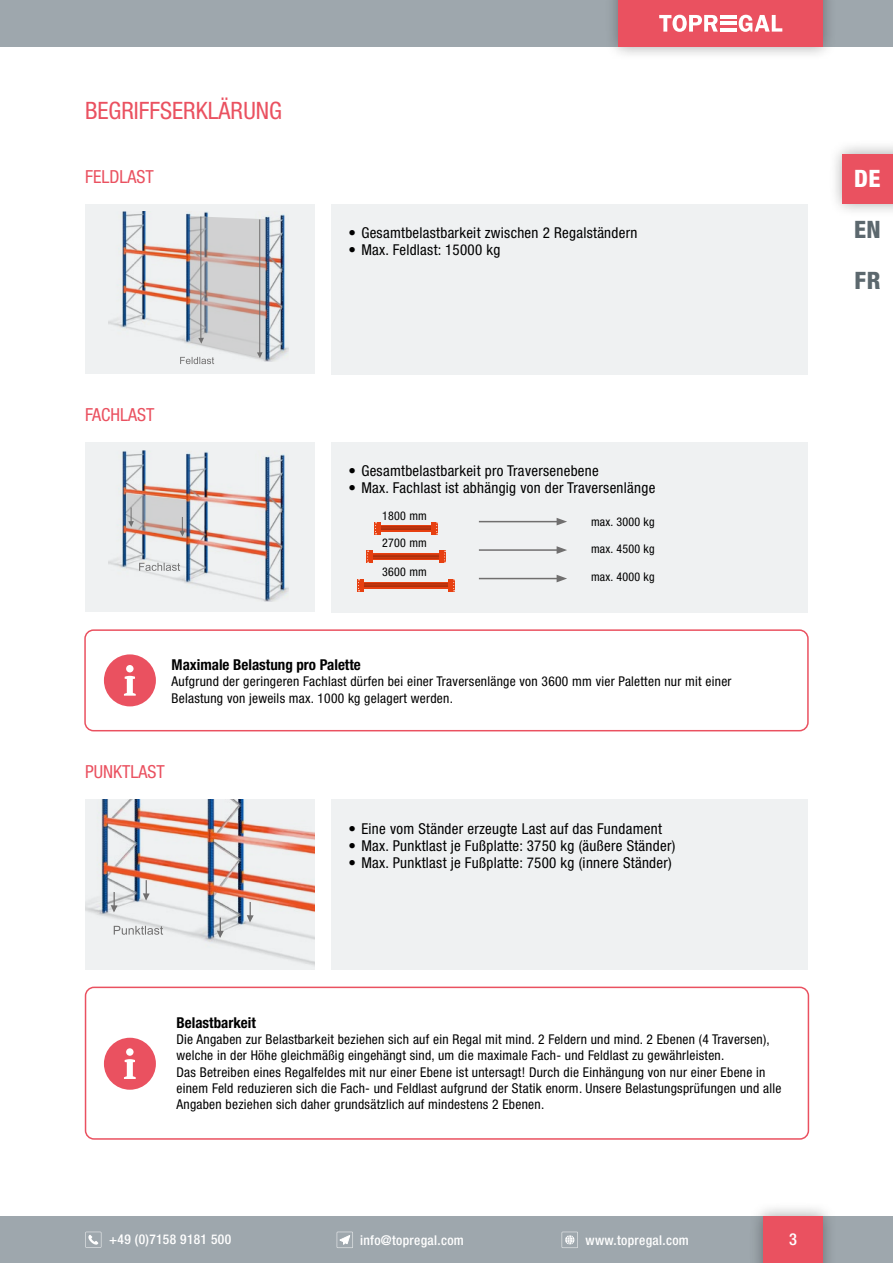
<style>
.page{position:relative;width:893px;height:1263px;background:#fff}
.page>*{position:absolute;margin:0;border:0;box-sizing:border-box;transform-origin:0 0}
.t1{font:condensed 24px "Helvetica Neue LT Pro";color:#ea5160}
.t2{font:800 condensed 24px/51px "Helvetica Neue LT Pro";color:#5c686e}
.t3{font:800 condensed 24px "Helvetica Neue LT Pro";color:#fff}
.t4{font:condensed 18px "Helvetica Neue LT Pro";color:#ea5160}
.t5{font:500 condensed 16.5px "Helvetica Neue LT Pro";color:#fff}
.t6{font:condensed 15px "Helvetica Neue LT Pro";letter-spacing:.02em;color:#000}
.t7{font:700 condensed 15px "Helvetica Neue LT Pro";color:#000}
.t8{font:condensed 13.5px/16.2px "Helvetica Neue LT Pro";letter-spacing:.02em;color:#000}
.t9{font:500 condensed 13.5px "Helvetica Neue LT Pro";letter-spacing:.025em;color:#fff}
.t10{font:condensed 12px "Helvetica Neue LT Pro";letter-spacing:.02em;color:#000}
</style>
<div class="page">
<div style="left:0;top:1216px;width:893px;height:47px;background:#9ea7ad"></div>
<svg style="left:562px;top:1232px;width:16px;height:16px"></svg>
<svg style="left:337px;top:1232px;width:16px;height:16px"></svg>
<svg style="left:85px;top:1232px;width:16px;height:16px"></svg>
<div style="left:0;top:0;width:893px;height:47px;background:#9ea7ad"></div>
<div style="left:604px;top:0;width:233px;height:61px;background:#000;opacity:.35"></div>
<div style="left:619px;top:0;width:204px;height:47px;background:#ea5160"></div>
<div style="left:749px;top:1202px;width:88px;height:61px;background:#000;opacity:.35"></div>
<div style="left:763px;top:1216px;width:60px;height:47px;background:#ea5160"></div>
<div style="left:829px;top:139px;width:64px;height:78px;background:#000;opacity:.35"></div>
<div style="left:843px;top:154px;width:50px;height:49px;background:#ea5160"></div>
<svg style="left:659px;top:15px;width:59px;height:17px"></svg>
<svg style="left:739px;top:15px;width:43px;height:17px"></svg>
<hr style="left:720px;top:15px;width:16px;height:3px;background:#fff">
<hr style="left:720px;top:22px;width:16px;height:3px;background:#fff">
<hr style="left:720px;top:28px;width:16px;height:4px;background:#fff">
<img style="left:86px;top:799px;width:229px;height:171px">
<div style="left:86px;top:442px;width:229px;height:170px;background:#eff1f2"></div>
<div style="left:86px;top:204px;width:229px;height:170px;background:#eff1f2"></div>
<svg style="left:217px;top:917px;width:7px;height:21px"></svg>
<svg style="left:114px;top:926px;width:49px;height:9px"></svg>
<svg style="left:111px;top:892px;width:7px;height:20px"></svg>
<svg style="left:247px;top:902px;width:7px;height:20px"></svg>
<svg style="left:143px;top:880px;width:7px;height:20px"></svg>
<div style="left:332px;top:204px;width:476px;height:170px;background:#eff1f2"></div>
<div style="left:332px;top:442px;width:476px;height:170px;background:#eff1f2"></div>
<div style="left:332px;top:799px;width:476px;height:171px;background:#eff1f2"></div>
<img style="left:109px;top:451px;width:179px;height:150px">
<svg style="left:139px;top:563px;width:41px;height:8px"></svg>
<svg style="left:127px;top:493px;width:60px;height:45px"></svg>
<img style="left:109px;top:211px;width:179px;height:151px">
<svg style="left:180px;top:216px;width:85px;height:148px"></svg>
<svg style="left:381px;top:525px;width:51px;height:7px"></svg>
<hr style="left:380px;top:526px;width:53px;height:1px;background:#000">
<hr style="left:380px;top:528px;width:53px;height:1px;background:#000">
<hr style="left:380px;top:529px;width:53px;height:1px;background:#000">
<div style="left:432px;top:522px;width:6px;height:13px;background:#e74011"></div>
<svg style="left:436px;top:522px;width:2px;height:12px"></svg>
<div style="left:375px;top:522px;width:6px;height:13px;background:#e74011"></div>
<svg style="left:364px;top:582px;width:85px;height:7px"></svg>
<hr style="left:362px;top:583px;width:89px;height:1px;background:#000">
<hr style="left:362px;top:585px;width:89px;height:1px;background:#000">
<hr style="left:362px;top:586px;width:89px;height:1px;background:#000">
<div style="left:449px;top:579px;width:6px;height:13px;background:#e74011"></div>
<svg style="left:453px;top:579px;width:2px;height:12px"></svg>
<div style="left:358px;top:579px;width:6px;height:13px;background:#e74011"></div>
<div style="left:370px;top:553px;width:73px;height:7px;background:#ce390e"></div>
<hr style="left:371px;top:555px;width:71px;height:1px;background:#000">
<hr style="left:371px;top:556px;width:71px;height:1px;background:#000">
<hr style="left:371px;top:558px;width:71px;height:1px;background:#000">
<div style="left:439px;top:550px;width:7px;height:13px;background:#e74011"></div>
<svg style="left:444px;top:551px;width:2px;height:12px"></svg>
<div style="left:367px;top:550px;width:6px;height:13px;background:#e74011"></div>
<svg style="left:367px;top:551px;width:2px;height:12px"></svg>
<hr style="left:479px;top:521px;width:80px;height:1px;background:#706f6f">
<svg style="left:557px;top:518px;width:10px;height:7px"></svg>
<hr style="left:479px;top:549px;width:80px;height:2px;background:#706f6f">
<svg style="left:557px;top:546px;width:10px;height:8px"></svg>
<hr style="left:479px;top:578px;width:80px;height:1px;background:#706f6f">
<svg style="left:557px;top:575px;width:10px;height:7px"></svg>
<div style="left:84px;top:629px;width:725px;height:102px;border:2px solid #ea5160;border-radius:9px"></div>
<svg style="left:104px;top:654px;width:52px;height:52px"></svg>
<div style="left:85px;top:986px;width:724px;height:154px;border:2px solid #ea5160;border-radius:9px"></div>
<svg style="left:104px;top:1038px;width:52px;height:52px"></svg>
<h1 class="t1" style="left:85px;top:96px;width:198px">BEGRIFFSERKLÄRUNG</h1>
<h2 class="t4" style="left:85px;top:166px;width:70px">FELDLAST</h2>
<p class="t6" style="left:349px;top:224px;width:290px">• Gesamtbelastbarkeit zwischen 2 Regalständern</p>
<p class="t6" style="left:349px;top:241px;width:153px">• Max. Feldlast: 15000 kg</p>
<h2 class="t4" style="left:85px;top:404px;width:71px">FACHLAST</h2>
<p class="t6" style="left:349px;top:462px;width:252px">• Gesamtbelastbarkeit pro Traversenebene</p>
<p class="t6" style="left:349px;top:479px;width:308px">• Max. Fachlast ist abhängig von der Traversenlänge</p>
<p class="t10" style="left:382px;top:508px;width:46px">1800 mm</p>
<p class="t10" style="left:382px;top:536px;width:46px">2700 mm</p>
<p class="t10" style="left:382px;top:565px;width:46px">3600 mm</p>
<p class="t10" style="left:591px;top:515px;width:65px">max. 3000 kg</p>
<p class="t10" style="left:591px;top:541px;width:65px">max. 4500 kg</p>
<p class="t10" style="left:591px;top:570px;width:65px">max. 4000 kg</p>
<p class="t7" style="left:172px;top:656px;width:191px">Maximale Belastung pro Palette</p>
<p class="t8" style="left:172px;top:673px;width:561px">Aufgrund der geringeren Fachlast dürfen bei einer Traversenlänge von 3600 mm vier Paletten nur mit einer<br>Belastung von jeweils max. 1000 kg gelagert werden.</p>
<h2 class="t4" style="left:85px;top:761px;width:81px">PUNKTLAST</h2>
<p class="t6" style="left:349px;top:819px;width:315px">• Eine vom Ständer erzeugte Last auf das Fundament</p>
<p class="t6" style="left:349px;top:836px;width:328px">• Max. Punktlast je Fußplatte: 3750 kg (äußere Ständer)</p>
<p class="t6" style="left:349px;top:853px;width:325px">• Max. Punktlast je Fußplatte: 7500 kg (innere Ständer)</p>
<p class="t7" style="left:176px;top:1014px;width:81px">Belastbarkeit</p>
<p class="t8" style="left:176px;top:1031px;width:606px">Die Angaben zur Belastbarkeit beziehen sich auf ein Regal mit mind. 2 Feldern und mind. 2 Ebenen (4 Traversen), welche in der Höhe gleichmäßig eingehängt sind, um die maximale Fach- und Feldlast zu gewährleisten.<br>Das Betreiben eines Regalfeldes mit nur einer Ebene ist untersagt! Durch die Einhängung von nur einer Ebene in einem Feld reduzieren sich die Fach- und Feldlast aufgrund der Statik enorm. Unsere Belastungsprüfungen und alle Angaben beziehen sich daher grundsätzlich auf mindestens 2 Ebenen.</p>
<p class="t9" style="left:109px;top:1231px;width:123px">+49 (0)7158 9181 500</p>
<p class="t9" style="left:360px;top:1232px;width:105px">info@topregal.com</p>
<p class="t9" style="left:585px;top:1232px;width:105px">www.topregal.com</p>
<p class="t5" style="left:789px;top:1229px;width:9px">3</p>
<h1 class="t3" style="left:854px;top:164px;width:28px">DE</h1>
<h1 class="t2" style="left:854px;top:204px;width:28px">EN<br>FR</h1>
</div>
